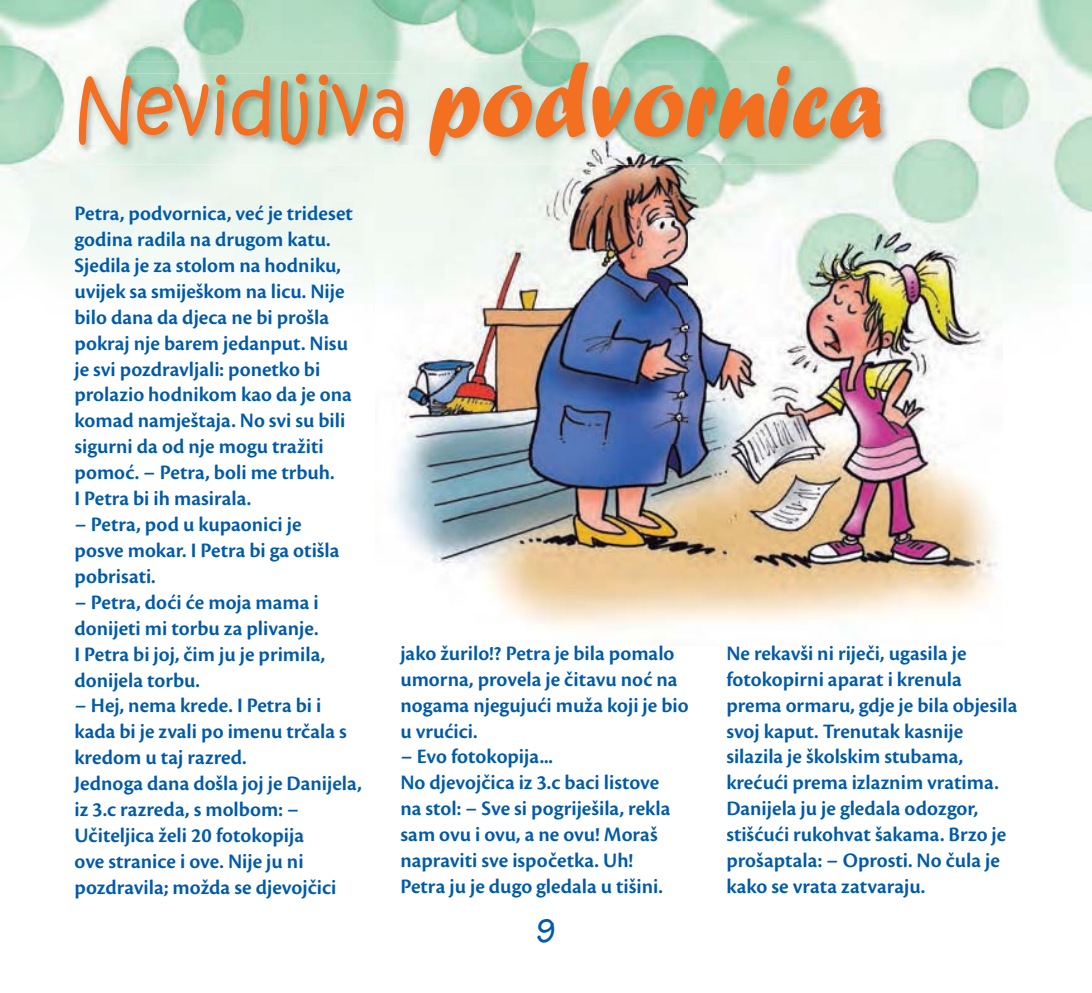
<style>
.page{position:relative;width:1092px;height:993px;background:#fff}
.page>*{position:absolute;margin:0;border:0;box-sizing:border-box;transform-origin:0 0}
.t1{font:77px "Kristen ITC";color:#f36f21;scale:.9 1}
.t2{font:700 35px "Tekton Pro";color:#005aaa;scale:.85 1}
.t3{font:600 21.35px/25.9px "Cronos Pro";color:#005aaa}
.s1{font-family:"Forte";font-size:105px}
</style>
<div class="page">
<img style="left:0;top:0;width:424px;height:286px">
<img style="left:971px;top:0;width:120px;height:324px">
<img style="left:424px;top:0;width:547px;height:104px">
<img style="left:77px;top:61px;width:312px;height:103px">
<img style="left:389px;top:61px;width:500px;height:43px">
<img style="left:79px;top:74px;width:329px;height:71px">
<img style="left:429px;top:62px;width:452px;height:42px">
<img style="left:375px;top:160px;width:627px;height:469px">
<img style="left:889px;top:104px;width:113px;height:56px">
<img style="left:375px;top:104px;width:514px;height:60px">
<img style="left:375px;top:104px;width:33px;height:41px">
<img style="left:429px;top:104px;width:200px;height:52px">
<h1 class="t1" style="left:74px;top:58px;width:898px">Nevidljiva <span class="s1">podvornica</span></h1>
<p class="t3" style="left:74px;top:202px;width:289px">Petra, podvornica, već je trideset godina radila na drugom katu.<br>Sjedila je za stolom na hodniku, uvijek sa smiješkom na licu. Nije bilo dana da djeca ne bi prošla pokraj nje barem jedanput. Nisu je svi pozdravljali: ponetko bi prolazio hodnikom kao da je ona komad namještaja. No svi su bili sigurni da od nje mogu tražiti pomoć. − Petra, boli me trbuh.<br>I Petra bi ih masirala.<br>− Petra, pod u kupaonici je<br>posve mokar. I Petra bi ga otišla pobrisati.<br>− Petra, doći će moja mama i donijeti mi torbu za plivanje.<br>I Petra bi joj, čim ju je primila, donijela torbu.<br>− Hej, nema krede. I Petra bi i kada bi je zvali po imenu trčala s kredom u taj razred.<br>Jednoga dana došla joj je Danijela, iz 3.c razreda, s molbom: −<br>Učiteljica želi 20 fotokopija<br>ove stranice i ove. Nije ju ni pozdravila; možda se djevojčici</p>
<p class="t3" style="left:400px;top:641px;width:290px">jako žurilo!? Petra je bila pomalo umorna, provela je čitavu noć na nogama njegujući muža koji je bio u vrućici.<br>− Evo fotokopija...<br>No djevojčica iz 3.c baci listove<br>na stol: − Sve si pogriješila, rekla sam ovu i ovu, a ne ovu! Moraš napraviti sve ispočetka. Uh!<br>Petra ju je dugo gledala u tišini.</p>
<p class="t3" style="left:726px;top:641px;width:292px">Ne rekavši ni riječi, ugasila je fotokopirni aparat i krenula prema ormaru, gdje je bila objesila svoj kaput. Trenutak kasnije silazila je školskim stubama, krećući prema izlaznim vratima.<br>Danijela ju je gledala odozgor, stišćući rukohvat šakama. Brzo je prošaptala: − Oprosti. No čula je kako se vrata zatvaraju.</p>
<h2 class="t2" style="left:536px;top:909px;width:24px">9</h2>
</div>
